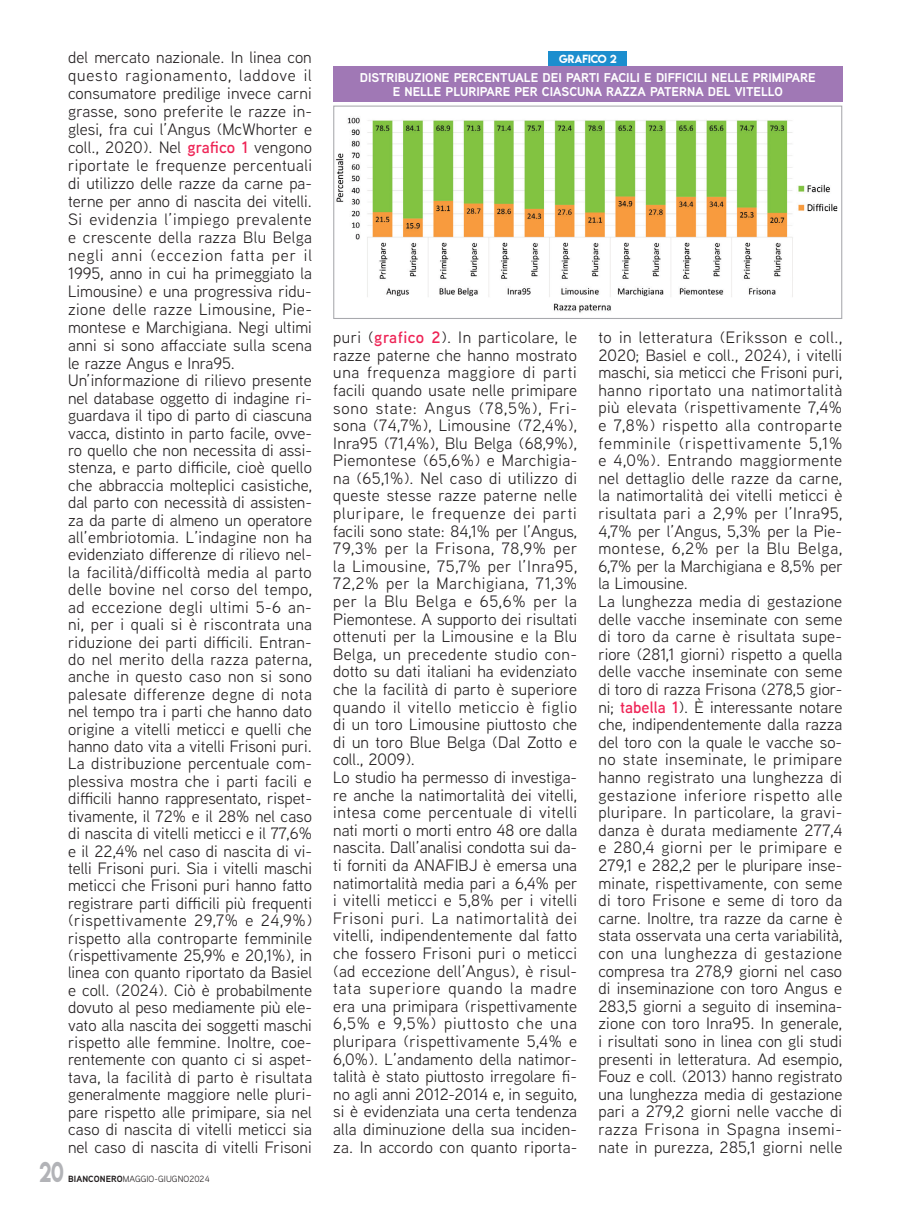
<style>
.page{position:relative;width:901px;height:1208px;background:#fff}
.page>*{position:absolute;margin:0;border:0;box-sizing:border-box;transform-origin:0 0}
.t1{font:25.5px "Lemon Milk";color:#b2b3b7;scale:.75 1}
.t2{font:16.5px/17.5px "Aaux Next";letter-spacing:.01em;color:#231f20}
.t3{font:700 12.75px/13.5px "Aaux Next";color:#fff;text-align:center}
.t4{font:10.5px "Lemon Milk";color:#fff}
.t5{font:9px "Aaux Next";letter-spacing:.01em;color:#231f20}
.s1{font-weight:600;color:#ee2355}
.s2{font-weight:700}
</style>
<div class="page">
<div style="left:548px;top:51px;width:79px;height:15px;background:#1c8ece"></div>
<div style="left:333px;top:66px;width:509px;height:36px;background:#a078b5"></div>
<img style="left:336px;top:117px;width:502px;height:196px">
<div style="left:333px;top:106px;width:509px;height:213px;border:1px solid #a8a9ad"></div>
<p class="t2" style="left:68px;top:48px;width:245px">del mercato nazionale. In linea con questo ragionamento, laddove il consumatore predilige invece carni grasse, sono preferite le razze in&shy;glesi, fra cui l’Angus (McWhorter e coll., 2020). Nel <span class="s1">grafico 1</span> vengono riportate le frequenze percentuali di utilizzo delle razze da carne pa&shy;terne per anno di nascita dei vitelli.<br>Si evidenzia l’impiego prevalente e crescente della razza Blu Belga negli anni (eccezion fatta per il 1995, anno in cui ha primeggiato la Limousine) e una progressiva ridu&shy;zione delle razze Limousine, Pie&shy;montese e Marchigiana. Negi ultimi anni si sono affacciate sulla scena le razze Angus e Inra95.<br>Un’informazione di rilievo presente nel database oggetto di indagine ri&shy;guardava il tipo di parto di ciascuna vacca, distinto in parto facile, ovve&shy;ro quello che non necessita di assi&shy;stenza, e parto difficile, cioè quello che abbraccia molteplici casistiche, dal parto con necessità di assisten&shy;za da parte di almeno un operatore all’embriotomia. L’indagine non ha evidenziato differenze di rilievo nel&shy;la facilità/difficoltà media al parto delle bovine nel corso del tempo, ad eccezione degli ultimi 5-6 an&shy;ni, per i quali si è riscontrata una riduzione dei parti difficili. Entran&shy;do nel merito della razza paterna, anche in questo caso non si sono palesate differenze degne di nota nel tempo tra i parti che hanno dato origine a vitelli meticci e quelli che hanno dato vita a vitelli Frisoni puri.<br>La distribuzione percentuale com&shy;plessiva mostra che i parti facili e difficili hanno rappresentato, rispet&shy;tivamente, il 72% e il 28% nel caso di nascita di vitelli meticci e il 77,6% e il 22,4% nel caso di nascita di vi&shy;telli Frisoni puri. Sia i vitelli maschi meticci che Frisoni puri hanno fatto registrare parti difficili più frequenti (rispettivamente 29,7% e 24,9%) rispetto alla controparte femminile (rispettivamente 25,9% e 20,1%), in linea con quanto riportato da Basiel e coll. (2024). Ciò è probabilmente dovuto al peso mediamente più ele&shy;vato alla nascita dei soggetti maschi rispetto alle femmine. Inoltre, coe&shy;rentemente con quanto ci si aspet&shy;tava, la facilità di parto è risultata generalmente maggiore nelle pluri&shy;pare rispetto alle primipare, sia nel caso di nascita di vitelli meticci sia nel caso di nascita di vitelli Frisoni</p>
<h1 class="t1" style="left:39px;top:1153px;width:34px">20</h1>
<p class="t5" style="left:68px;top:1172px;width:143px"><span class="s2">BIANCONERO</span>MAGGIO-GIUGNO2024</p>
<p class="t4" style="left:559px;top:51px;width:59px">GRAFICO 2</p>
<p class="t3" style="left:360px;top:71px;width:457px">DISTRIBUZIONE PERCENTUALE DEI PARTI FACILI E DIFFICILI NELLE PRIMIPARE<br>E NELLE PLURIPARE PER CIASCUNA RAZZA PATERNA DEL VITELLO</p>
<p class="t2" style="left:333px;top:328px;width:246px">puri (<span class="s1">grafico 2</span>). In particolare, le razze paterne che hanno mostrato una frequenza maggiore di parti facili quando usate nelle primipare sono state: Angus (78,5%), Fri&shy;sona (74,7%), Limousine (72,4%), Inra95 (71,4%), Blu Belga (68,9%), Piemontese (65,6%) e Marchigia&shy;na (65,1%). Nel caso di utilizzo di queste stesse razze paterne nelle pluripare, le frequenze dei parti facili sono state: 84,1% per l’Angus, 79,3% per la Frisona, 78,9% per la Limousine, 75,7% per l’Inra95, 72,2% per la Marchigiana, 71,3% per la Blu Belga e 65,6% per la Piemontese. A supporto dei risultati ottenuti per la Limousine e la Blu Belga, un precedente studio con&shy;dotto su dati italiani ha evidenziato che la facilità di parto è superiore quando il vitello meticcio è figlio di un toro Limousine piuttosto che di un toro Blue Belga (Dal Zotto e coll., 2009).<br>Lo studio ha permesso di investiga&shy;re anche la natimortalità dei vitelli, intesa come percentuale di vitelli nati morti o morti entro 48 ore dalla nascita. Dall’analisi condotta sui da&shy;ti forniti da ANAFIBJ è emersa una natimortalità media pari a 6,4% per i vitelli meticci e 5,8% per i vitelli Frisoni puri. La natimortalità dei vitelli, indipendentemente dal fatto che fossero Frisoni puri o meticci (ad eccezione dell’Angus), è risul&shy;tata superiore quando la madre era una primipara (rispettivamente 6,5% e 9,5%) piuttosto che una pluripara (rispettivamente 5,4% e 6,0%). L’andamento della natimor&shy;talità è stato piuttosto irregolare fi&shy;no agli anni 2012-2014 e, in seguito, si è evidenziata una certa tendenza alla diminuzione della sua inciden&shy;za. In accordo con quanto riporta-</p>
<p class="t2" style="left:598px;top:328px;width:246px">to in letteratura (Eriksson e coll., 2020; Basiel e coll., 2024), i vitelli maschi, sia meticci che Frisoni puri, hanno riportato una natimortalità più elevata (rispettivamente 7,4% e 7,8%) rispetto alla controparte femminile (rispettivamente 5,1% e 4,0%). Entrando maggiormente nel dettaglio delle razze da carne, la natimortalità dei vitelli meticci è risultata pari a 2,9% per l’Inra95, 4,7% per l’Angus, 5,3% per la Pie&shy;montese, 6,2% per la Blu Belga, 6,7% per la Marchigiana e 8,5% per la Limousine.<br>La lunghezza media di gestazione delle vacche inseminate con seme di toro da carne è risultata supe&shy;riore (281,1 giorni) rispetto a quella delle vacche inseminate con seme di toro di razza Frisona (278,5 gior&shy;ni; <span class="s1">tabella 1</span>). È interessante notare che, indipendentemente dalla razza del toro con la quale le vacche so&shy;no state inseminate, le primipare hanno registrato una lunghezza di gestazione inferiore rispetto alle pluripare. In particolare, la gravi&shy;danza è durata mediamente 277,4 e 280,4 giorni per le primipare e 279,1 e 282,2 per le pluripare inse&shy;minate, rispettivamente, con seme di toro Frisone e seme di toro da carne. Inoltre, tra razze da carne è stata osservata una certa variabilità, con una lunghezza di gestazione compresa tra 278,9 giorni nel caso di inseminazione con toro Angus e 283,5 giorni a seguito di insemina&shy;zione con toro Inra95. In generale, i risultati sono in linea con gli studi presenti in letteratura. Ad esempio, Fouz e coll. (2013) hanno registrato una lunghezza media di gestazione pari a 279,2 giorni nelle vacche di razza Frisona in Spagna insemi&shy;nate in purezza, 285,1 giorni nelle</p>
</div>
